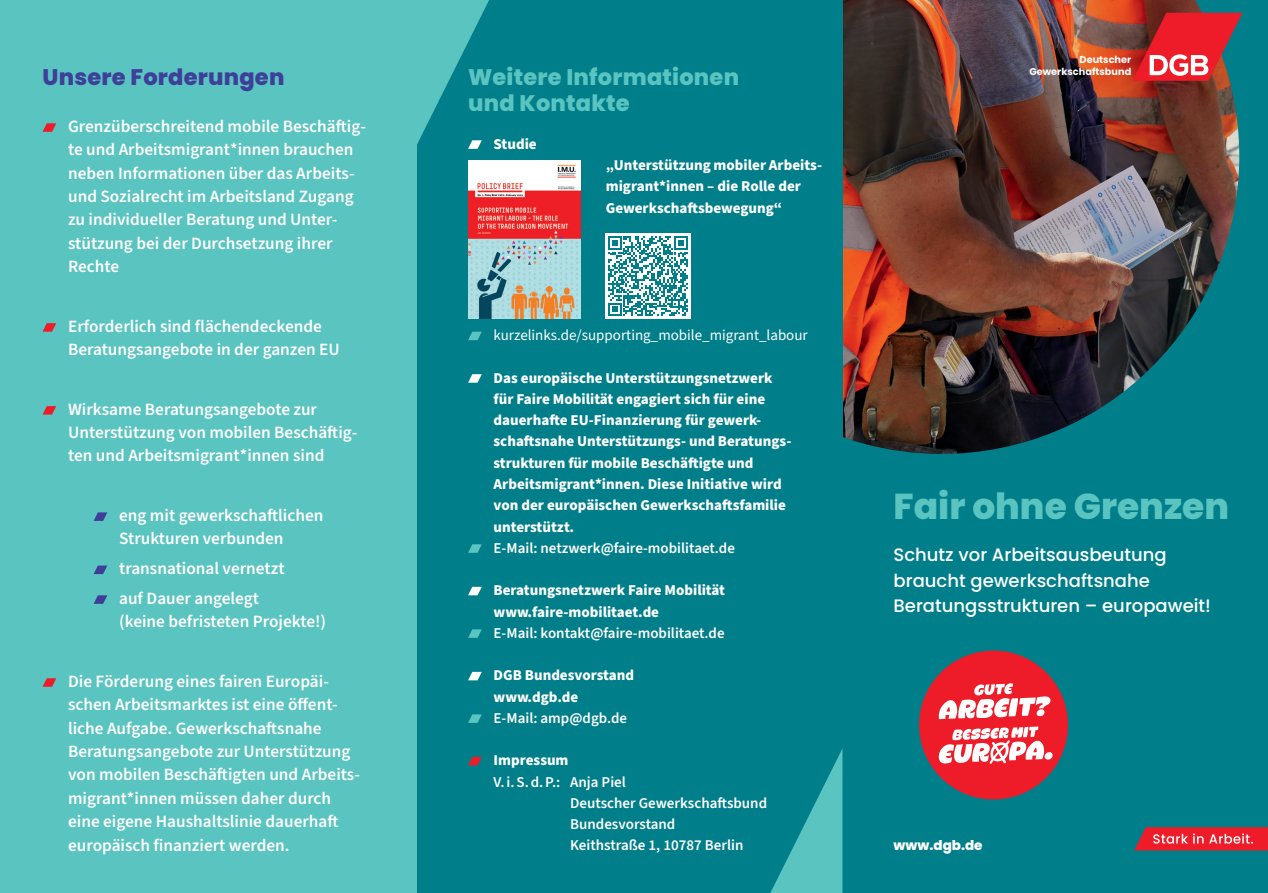
<style>
.page{position:relative;width:1268px;height:893px;background:#fff}
.page>*{position:absolute;margin:0;border:0;box-sizing:border-box;transform-origin:0 0}
.t1{font:800 36px "Poppins";color:#5ac4c1}
.t2{font:800 22.5px/25.5px "Poppins";letter-spacing:.01em;color:#5ac4c1}
.t3{font:800 22.5px "Poppins";letter-spacing:.01em;color:#3e3f99}
.t4{font:500 18px/25.5px "Poppins";color:#fff}
.t5{font:600 17.25px/23.4px "Source Sans 3";color:#fff}
.t6{font:800 15px/21.3px "Source Sans 3";color:#fff}
.t7{font:600 15px/21.3px "Source Sans 3";color:#fff}
.t8{font:15px "Source Sans 3";color:#fff}
.t9{font:800 13.5px "Poppins";color:#fff}
.t10{font:700 9.75px/12.1px "Poppins";color:#fff;text-align:right}
</style>
<div class="page">
<div style="left:417px;top:0;width:425px;height:893px;background:#007e8a"></div>
<div style="left:842px;top:0;width:425px;height:893px;background:#007e8a"></div>
<div style="left:0;top:0;width:417px;height:893px;background:#5ac4c1"></div>
<img style="left:843px;top:0;width:395px;height:454px">
<div style="left:918px;top:651px;width:149px;height:148px;background:#ee1c28;border-radius:50%"></div>
<svg style="left:938px;top:683px;width:112px;height:36px"></svg>
<svg style="left:938px;top:726px;width:114px;height:38px"></svg>
<svg style="left:43px;top:123px;width:13px;height:9px"></svg>
<svg style="left:43px;top:323px;width:13px;height:9px"></svg>
<svg style="left:43px;top:406px;width:13px;height:9px"></svg>
<svg style="left:94px;top:512px;width:13px;height:9px"></svg>
<svg style="left:94px;top:566px;width:13px;height:8px"></svg>
<svg style="left:94px;top:595px;width:13px;height:9px"></svg>
<svg style="left:43px;top:678px;width:13px;height:9px"></svg>
<svg style="left:468px;top:332px;width:13px;height:8px"></svg>
<svg style="left:468px;top:374px;width:13px;height:9px"></svg>
<svg style="left:468px;top:544px;width:13px;height:9px"></svg>
<svg style="left:468px;top:587px;width:13px;height:8px"></svg>
<svg style="left:468px;top:629px;width:13px;height:9px"></svg>
<svg style="left:468px;top:672px;width:13px;height:8px"></svg>
<svg style="left:468px;top:714px;width:13px;height:9px"></svg>
<div style="left:605px;top:234px;width:85px;height:85px;background:#fff"></div>
<svg style="left:608px;top:236px;width:80px;height:80px"></svg>
<img style="left:468px;top:160px;width:112px;height:159px">
<svg style="left:468px;top:757px;width:13px;height:8px"></svg>
<svg style="left:1134px;top:827px;width:133px;height:23px"></svg>
<svg style="left:1132px;top:13px;width:110px;height:68px"></svg>
<svg style="left:417px;top:0;width:72px;height:149px"></svg>
<svg style="left:770px;top:749px;width:73px;height:144px"></svg>
<h2 class="t3" style="left:43px;top:64px;width:243px">Unsere Forderungen</h2>
<p class="t5" style="left:68px;top:114px;width:299px">Grenzüberschreitend mobile Beschäftig&shy;te und Arbeitsmigrant*innen brauchen neben Informationen über das Arbeits&shy;und Sozialrecht im Arbeitsland Zugang zu individueller Beratung und Unter&shy;stützung bei der Durchsetzung ihrer Rechte</p>
<p class="t5" style="left:68px;top:314px;width:273px">Erforderlich sind flächendeckende<br>Beratungsangebote in der ganzen EU</p>
<p class="t5" style="left:68px;top:397px;width:291px">Wirksame Beratungsangebote zur<br>Unterstützung von mobilen Beschäftig&shy;ten und Arbeitsmigrant*innen sind</p>
<p class="t5" style="left:119px;top:503px;width:206px">eng mit gewerkschaftlichen<br>Strukturen verbunden</p>
<p class="t5" style="left:119px;top:553px;width:167px;line-height:29.7px">transnational vernetzt auf Dauer angelegt</p>
<p class="t5" style="left:119px;top:610px;width:208px">(keine befristeten Projekte!)</p>
<p class="t5" style="left:68px;top:669px;width:293px">Die Förderung eines fairen Europäi&shy;schen Arbeitsmarktes ist eine öffent&shy;liche Aufgabe. Gewerkschaftsnahe Beratungsangebote zur Unterstützung von mobilen Beschäftigten und Arbeits&shy;migrant*innen müssen daher durch eine eigene Haushaltslinie dauerhaft europäisch finanziert werden.</p>
<h2 class="t2" style="left:468px;top:65px;width:272px">Weitere Informationen und Kontakte</h2>
<p class="t6" style="left:493px;top:133px;width:45px">Studie</p>
<p class="t6" style="left:605px;top:154px;width:218px">„Unterstützung mobiler Arbeits&shy;migrant*innen – die Rolle der -Gewerkschaftsbewegung“</p>
<p class="t8" style="left:493px;top:326px;width:316px">kurzelinks.de/supporting_mobile_migrant_labour</p>
<p class="t6" style="left:493px;top:367px;width:299px">Das europäische Unterstützungsnetzwerk für Faire Mobilität engagiert sich für eine dauerhafte EU-Finanzierung für gewerk&shy;schaftsnahe Unterstützungs- und Beratungs&shy;strukturen für mobile Beschäftigte und Arbeitsmigrant*innen. Diese Initiative wird von der europäischen Gewerkschaftsfamilie unterstützt.</p>
<p class="t7" style="left:493px;top:537px;width:243px">E-Mail: netzwerk@faire-mobilitaet.de</p>
<p class="t6" style="left:493px;top:580px;width:233px">Beratungsnetzwerk Faire Mobilität www.faire-mobilitaet.de</p>
<p class="t7" style="left:493px;top:622px;width:232px">E-Mail: kontakt@faire-mobilitaet.de</p>
<p class="t6" style="left:493px;top:665px;width:142px">DGB Bundesvorstand www.dgb.de</p>
<p class="t7" style="left:493px;top:707px;width:135px">E-Mail: amp@dgb.de</p>
<p class="t6" style="left:493px;top:750px;width:76px">Impressum</p>
<p class="t7" style="left:570px;top:771px;width:198px;text-indent:-77px">V.i.S.d.P.: Anja Piel<br>Deutscher Gewerkschaftsbund<br>Bundesvorstand<br>Keithstraße 1, 10787 Berlin</p>
<p class="t10" style="left:1029px;top:53px;width:103px">Deutscher<br>Gewerkschaftsbund</p>
<h1 class="t1" style="left:893px;top:485px;width:337px">Fair ohne Grenzen</h1>
<p class="t4" style="left:893px;top:542px;width:319px">Schutz vor Arbeitsausbeutung braucht gewerkschaftsnahe<br>Beratungsstrukturen – europaweit!</p>
<p class="t9" style="left:893px;top:838px;width:91px">www.dgb.de</p>
</div>
